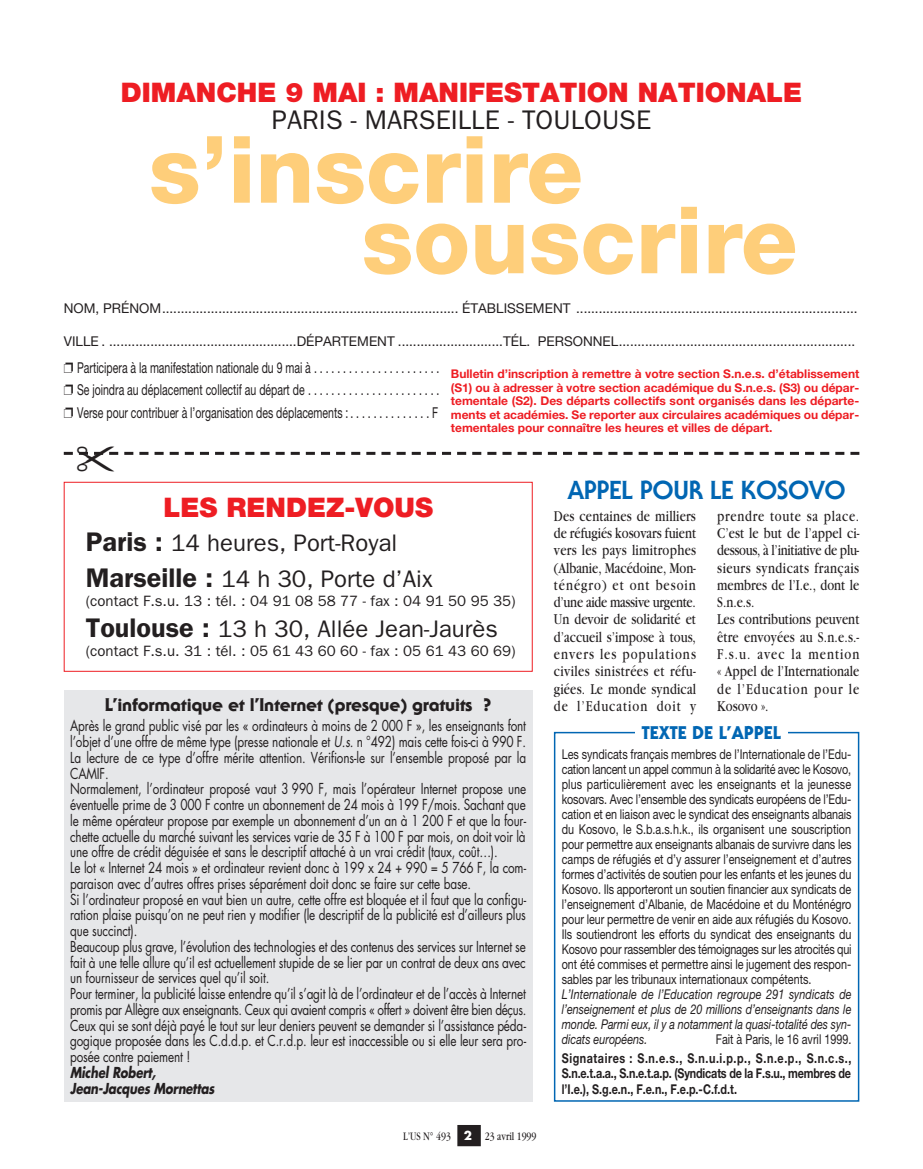
<style>
.page{position:relative;width:923px;height:1169px;background:#fff}
.page>*{position:absolute;margin:0;border:0;box-sizing:border-box;transform-origin:0 0}
.t1{font:800 93px/70.5px "Helvetica Neue";color:#fece7a}
.t2{font:900 27px "Helvetica Neue";color:#ee1d23}
.t3{font:27px "Franklin Gothic";color:#231f20}
.t4{font:800 25.5px "Serif Gothic";letter-spacing:-.01em;color:#0166b3}
.t5{font:24px/35.5px "Franklin Gothic";color:#231f20}
.t6{font:800 18px "Serif Gothic";letter-spacing:-.015em;color:#231f20}
.t7{font:800 18px "Serif Gothic";color:#0166b3}
.t8{font:15.75px/17.2px "Garamond";letter-spacing:.015em;color:#231f20;text-align:justify;scale:.8 1}
.t9{font:15px/22.5px "Helvetica Neue";color:#231f20;text-align:justify;scale:.7 1}
.t10{font:15px "Franklin Gothic";color:#231f20}
.t11{font:14.7px/15.8px "Futura";letter-spacing:-.015em;color:#231f20;scale:.8 1}
.t12{font:700 14.7px/15.8px "Futura";color:#231f20;scale:.8 1}
.t13{font:13.5px/15px "Helvetica Neue";color:#231f20;text-align:justify;scale:.8 1}
.t14{font:13.5px "Helvetica Neue";color:#231f20}
.t15{font:italic 13.5px/15px "Helvetica Neue";color:#231f20;text-align:justify;scale:.8 1}
.t16{font:700 13.5px/15px "Helvetica Neue";letter-spacing:-.015em;color:#231f20;text-align:justify;scale:.8 1}
.t17{font:700 12px/13.5px "Helvetica Neue";color:#ee1d23;text-align:justify}
.t18{font:12px "Garamond";color:#231f20;scale:.77 1}
.s1{font-weight:600;font-size:27px}
.s2{font-family:"Futura";font-weight:700;color:#fff}
</style>
<div class="page">
<div style="left:457px;top:1124px;width:24px;height:22px;background:#231f20"></div>
<div style="left:554px;top:732px;width:305px;height:369px;border:2px solid #0166b3"></div>
<div style="left:635px;top:726px;width:152px;height:17px;background:#fff"></div>
<div style="left:64px;top:482px;width:468px;height:189px;border:1px solid #ee1d23"></div>
<div style="left:64px;top:690px;width:468px;height:411px;background:#e6e7e9"></div>
<svg style="left:64px;top:451px;width:795px;height:4px"></svg>
<h2 class="t2" style="left:121px;top:82px;width:683px">DIMANCHE 9 MAI : MANIFESTATION NATIONALE</h2>
<h2 class="t3" style="left:272px;top:110px;width:381px">PARIS - MARSEILLE - TOULOUSE</h2>
<h1 class="t1" style="left:361px;top:142px;width:437px;text-indent:-213px">s’inscrire souscrire</h1>
<p class="t14" style="left:64px;top:303px;width:795px">NOM, PRÉNOM............................................................................... ÉTABLISSEMENT ...........................................................................</p>
<p class="t14" style="left:64px;top:336px;width:792px">VILLE . ..................................................DÉPARTEMENT ............................TÉL. PERSONNEL...............................................................</p>
<p class="t9" style="left:64px;top:358px;width:538px">❐ Participera à la manifestation nationale du 9 mai à . . . . . . . . . . . . . . . . . . . . . . ❐ Se joindra au déplacement collectif au départ de . . . . . . . . . . . . . . . . . . . . . . . ❐ Verse pour contribuer à l’organisation des déplacements : . . . . . . . . . . . . . . F</p>
<p class="t17" style="left:451px;top:368px;width:410px">Bulletin d’inscription à remettre à votre section S.n.e.s. d’établissement (S1) ou à adresser à votre section académique du S.n.e.s. (S3) ou dépar&shy;tementale (S2). Des départs collectifs sont organisés dans les départe&shy;ments et académies. Se reporter aux circulaires académiques ou dépar&shy;tementales pour connaître les heures et villes de départ.</p>
<h2 class="t2" style="left:163px;top:497px;width:271px">LES RENDEZ-VOUS</h2>
<h3 class="t5" style="left:86px;top:527px;width:348px"><span class="s1">Paris :</span> 14 heures, Port-Royal<br><span class="s1">Marseille :</span> 14 h 30, Porte d’Aix</h3>
<p class="t10" style="left:86px;top:595px;width:431px">(contact F.s.u. 13 : tél. : 04 91 08 58 77 - fax : 04 91 50 95 35)</p>
<h3 class="t5" style="left:86px;top:613px;width:413px"><span class="s1">Toulouse :</span> 13 h 30, Allée Jean-Jaurès</h3>
<p class="t10" style="left:86px;top:646px;width:431px">(contact F.s.u. 31 : tél. : 05 61 43 60 60 - fax : 05 61 43 60 69)</p>
<p class="t6" style="left:105px;top:698px;width:388px">L’informatique et l’Internet (presque) gratuits ?</p>
<p class="t11" style="left:70px;top:719px;width:572px">Après le grand public visé par les « ordinateurs à moins de 2 000 F », les enseignants font l’objet d’une offre de même type (presse nationale et U.s. n °492) mais cette fois-ci à 990 F.<br>La lecture de ce type d’offre mérite attention. Vérifions-le sur l’ensemble proposé par la CAMIF.<br>Normalement, l’ordinateur proposé vaut 3 990 F, mais l’opérateur Internet propose une éventuelle prime de 3 000 F contre un abonnement de 24 mois à 199 F/mois. Sachant que le même opérateur propose par exemple un abonnement d’un an à 1 200 F et que la four&shy;chette actuelle du marché suivant les services varie de 35 F à 100 F par mois, on doit voir là une offre de crédit déguisée et sans le descriptif attaché à un vrai crédit (taux, coût…).<br>Le lot « Internet 24 mois » et ordinateur revient donc à 199 x 24 + 990 = 5 766 F, la com&shy;paraison avec d’autres offres prises séparément doit donc se faire sur cette base.<br>Si l’ordinateur proposé en vaut bien un autre, cette offre est bloquée et il faut que la configu&shy;ration plaise puisqu’on ne peut rien y modifier (le descriptif de la publicité est d’ailleurs plus que succinct).<br>Beaucoup plus grave, l’évolution des technologies et des contenus des services sur Internet se fait à une telle allure qu’il est actuellement stupide de se lier par un contrat de deux ans avec un fournisseur de services quel qu’il soit.<br>Pour terminer, la publicité laisse entendre qu’il s’agit là de l’ordinateur et de l’accès à Internet promis par Allègre aux enseignants. Ceux qui avaient compris « offert » doivent être bien déçus.<br>Ceux qui se sont déjà payé le tout sur leur deniers peuvent se demander si l’assistance péda&shy;gogique proposée dans les C.d.d.p. et C.r.d.p. leur est inaccessible ou si elle leur sera pro&shy;posée contre paiement !</p>
<p class="t12" style="left:70px;top:1065px;width:185px">Michel Robert,<br>Jean-Jacques Mornettas</p>
<p class="t18" style="left:403px;top:1132px;width:175px">L’US N° 493 <span class="s2">2</span> 23 avril 1999</p>
<h3 class="t4" style="left:567px;top:481px;width:279px">APPEL POUR LE KOSOVO</h3>
<p class="t8" style="left:554px;top:509px;width:179px">Des centaines de milliers de réfugiés kosovars fuient vers les pays limitrophes (Albanie, Macédoine, Mon&shy;ténégro) et ont besoin d’une aide massive urgente.<br>Un devoir de solidarité et d’accueil s’impose à tous, envers les populations civiles sinistrées et réfu&shy;giées. Le monde syndical de l’Education doit y</p>
<p class="t13" style="left:561px;top:748px;width:364px">Les syndicats français membres de l’Internationale de l’Edu&shy;cation lancent un appel commun à la solidarité avec le Kosovo, plus particulièrement avec les enseignants et la jeunesse kosovars. Avec l’ensemble des syndicats européens de l’Edu&shy;cation et en liaison avec le syndicat des enseignants albanais du Kosovo, le S.b.a.s.h.k., ils organisent une souscription pour permettre aux enseignants albanais de survivre dans les camps de réfugiés et d’y assurer l’enseignement et d’autres formes d’activités de soutien pour les enfants et les jeunes du Kosovo. Ils apporteront un soutien financier aux syndicats de l’enseignement d’Albanie, de Macédoine et du Monténégro pour leur permettre de venir en aide aux réfugiés du Kosovo.<br>Ils soutiendront les efforts du syndicat des enseignants du Kosovo pour rassembler des témoignages sur les atrocités qui ont été commises et permettre ainsi le jugement des respon&shy;sables par les tribunaux internationaux compétents.</p>
<p class="t15" style="left:561px;top:988px;width:364px">L’Internationale de l’Education regroupe 291 syndicats de l’enseignement et plus de 20 millions d’enseignants dans le monde. Parmi eux, il y a notamment la quasi-totalité des syn&shy;dicats européens.</p>
<p class="t8" style="left:717px;top:509px;width:179px;text-align:left">prendre toute sa place.<br>C’est le but de l’appel ci&shy;dessous, à l’initiative de plu&shy;sieurs syndicats français membres de l’I.e., dont le<br>S.n.e.s.<br>Les contributions peuvent être envoyées au S.n.e.s.-<br>F.s.u. avec la mention « Appel de l’Internationale de l’Education pour le<br>Kosovo ».</p>
<p class="t7" style="left:641px;top:726px;width:140px">TEXTE DE L’APPEL</p>
<p class="t13" style="left:715px;top:1033px;width:171px">Fait à Paris, le 16 avril 1999.</p>
<p class="t16" style="left:561px;top:1052px;width:364px">Signataires : S.n.e.s., S.n.u.i.p.p., S.n.e.p., S.n.c.s., S.n.e.t.a.a., S.n.e.t.a.p. (Syndicats de la F.s.u., membres de l’I.e.), S.g.e.n., F.e.n., F.e.p.-C.f.d.t.</p>
</div>
